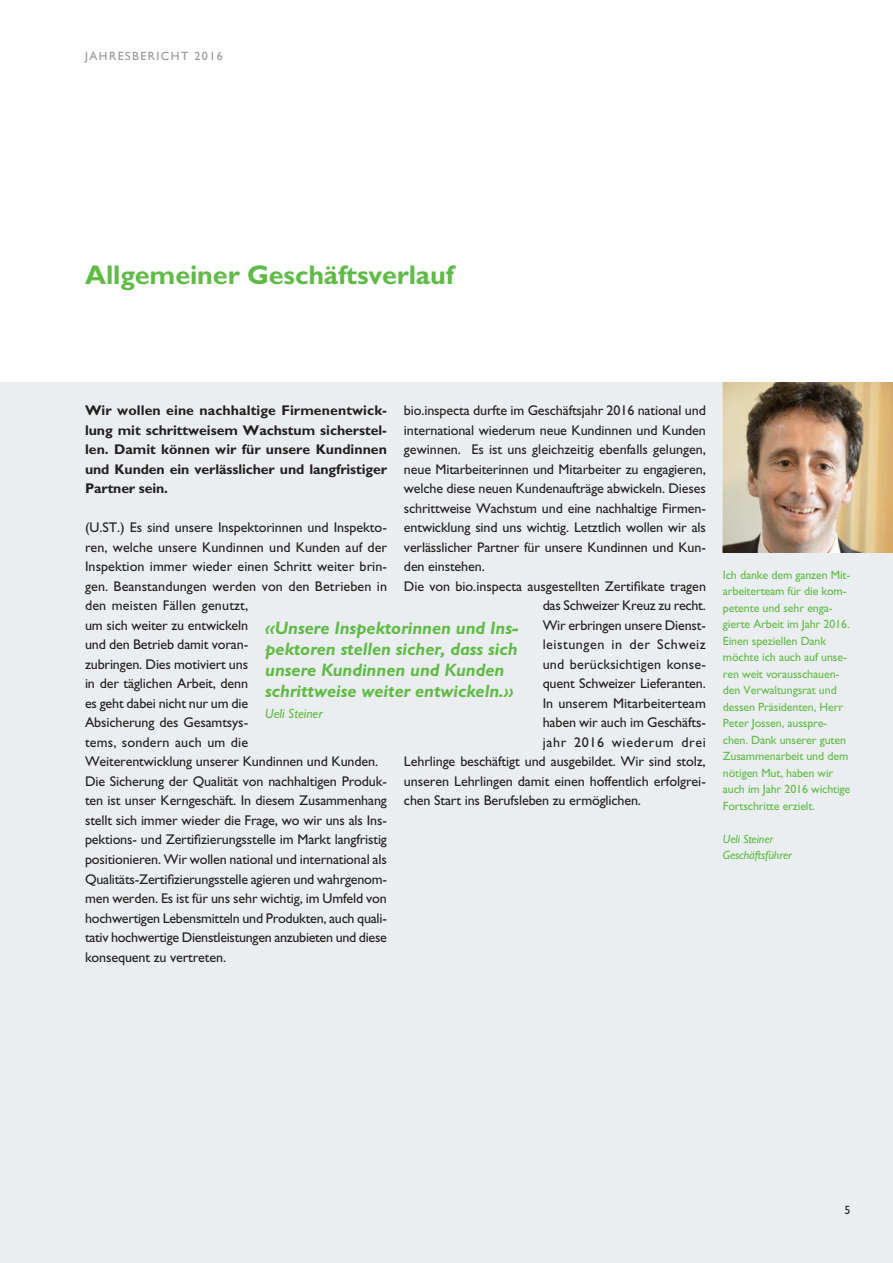
<style>
.page{position:relative;width:893px;height:1263px;background:#fff}
.page>*{position:absolute;margin:0;border:0;box-sizing:border-box;transform-origin:0 0}
.t1{font:700 27px "Gill Sans";letter-spacing:-.005em;color:#60bb46}
.t2{font:italic 700 18px/21px "Gill Sans";letter-spacing:-.005em;color:#60bb46}
.t3{font:14.1px/19.5px "Gill Sans";letter-spacing:-.01em;color:#231f20}
.t4{font:700 14.1px/19.5px "Gill Sans";letter-spacing:-.005em;color:#231f20;text-align:justify}
.t5{font:14.1px "Gill Sans";letter-spacing:.01em;color:#231f20}
.t6{font:14.1px "Gill Sans";letter-spacing:.035em;color:#231f20}
.t7{font:14.1px "Gill Sans";letter-spacing:.045em;color:#231f20}
.t8{font:italic 13.5px "Gill Sans";letter-spacing:-.005em;color:#60bb46}
.t9{font:12px/16.5px "Gill Sans";letter-spacing:-.01em;color:#60bb46}
.t10{font:italic 12px/16.5px "Gill Sans";letter-spacing:-.01em;color:#60bb46}
.t11{font:12px "Gill Sans";letter-spacing:.12em;color:#939598}
.t12{font:12px "Gill Sans";color:#231f20}
</style>
<div class="page">
<div style="left:0;top:383px;width:893px;height:880px;background:#ebeef0"></div>
<img style="left:723px;top:383px;width:170px;height:170px">
<p class="t11" style="left:85px;top:49px;width:14px">Jahresbericht</p>
<p class="t11" style="left:195px;top:49px;width:30px">2016</p>
<h1 class="t1" style="left:85px;top:259px;width:370px">Allgemeiner Geschäftsverlauf</h1>
<p class="t3" style="left:404px;top:401px;width:303px">bio.inspecta durfte im Geschäftsjahr 2016 national und</p>
<p class="t3" style="left:404px;top:420px;width:303px">international wiederum neue Kundinnen und Kunden</p>
<p class="t3" style="left:404px;top:440px;width:304px">gewinnen. Es ist uns gleichzeitig ebenfalls gelungen,</p>
<p class="t3" style="left:404px;top:459px;width:303px">neue Mitarbeiterinnen und Mitarbeiter zu engagieren,</p>
<p class="t3" style="left:404px;top:479px;width:303px">welche diese neuen Kundenaufträge abwickeln. Dieses</p>
<p class="t3" style="left:404px;top:498px;width:303px">schrittweise Wachstum und eine nachhaltige Firmen-</p>
<p class="t3" style="left:404px;top:518px;width:303px">entwicklung sind uns wichtig. Letztlich wollen wir als</p>
<p class="t3" style="left:404px;top:537px;width:303px">verlässlicher Partner für unsere Kundinnen und Kun-</p>
<p class="t3" style="left:404px;top:557px;width:82px">den einstehen.</p>
<p class="t3" style="left:404px;top:576px;width:304px">Die von bio.inspecta ausgestellten Zertifikate tragen</p>
<p class="t3" style="left:543px;top:596px;width:165px">das Schweizer Kreuz zu recht.</p>
<p class="t3" style="left:543px;top:615px;width:165px">Wir erbringen unsere Dienst-</p>
<p class="t6" style="left:543px;top:637px;width:165px">leistungen in der Schweiz</p>
<p class="t5" style="left:543px;top:656px;width:165px">und berücksichtigen konse-</p>
<p class="t3" style="left:543px;top:674px;width:165px">quent Schweizer Lieferanten.</p>
<p class="t3" style="left:543px;top:693px;width:165px">In unserem Mitarbeiterteam</p>
<p class="t3" style="left:543px;top:713px;width:165px">haben wir auch im Geschäfts-</p>
<p class="t7" style="left:543px;top:734px;width:165px">jahr 2016 wiederum drei</p>
<p class="t3" style="left:404px;top:752px;width:303px">Lehrlinge beschäftigt und ausgebildet. Wir sind stolz,</p>
<p class="t3" style="left:404px;top:771px;width:303px">unseren Lehrlingen damit einen hoffentlich erfolgrei-</p>
<p class="t3" style="left:404px;top:791px;width:239px">chen Start ins Berufsleben zu ermöglichen.</p>
<p class="t4" style="left:85px;top:401px;width:304px">Wir wollen eine nachhaltige Firmenentwick&shy;lung mit schrittweisem Wachstum sicherstel&shy;len. Damit können wir für unsere Kundinnen und Kunden ein verlässlicher und langfristiger Partner sein.</p>
<p class="t3" style="left:85px;top:518px;width:304px">(U.ST.) Es sind unsere Inspektorinnen und Inspekto&shy;ren, welche unsere Kundinnen und Kunden auf der Inspektion immer wieder einen Schritt weiter brin&shy;gen. Beanstandungen werden von den Betrieben in den meisten Fällen genutzt,<br>um sich weiter zu entwickeln<br>und den Betrieb damit voran-<br>zubringen. Dies motiviert uns<br>in der täglichen Arbeit, denn<br>es geht dabei nicht nur um die<br>Absicherung des Gesamtsys-<br>tems, sondern auch um die<br>Weiterentwicklung unserer Kundinnen und Kunden.<br>Die Sicherung der Qualität von nachhaltigen Produk&shy;ten ist unser Kerngeschäft. In diesem Zusammenhang stellt sich immer wieder die Frage, wo wir uns als Ins&shy;pektions- und Zertifizierungsstelle im Markt langfristig positionieren. Wir wollen national und international als Qualitäts-Zertifizierungsstelle agieren und wahrgenom&shy;men werden. Es ist für uns sehr wichtig, im Umfeld von hochwertigen Lebensmitteln und Produkten, auch quali&shy;tativ hochwertige Dienstleistungen anzubieten und diese konsequent zu vertreten.</p>
<p class="t2" style="left:265px;top:618px;width:255px">«Unsere Inspektorinnen und Ins&shy;pektoren stellen sicher, dass sich unsere Kundinnen und Kunden schrittweise weiter entwickeln.»</p>
<p class="t8" style="left:265px;top:706px;width:59px">Ueli Steiner</p>
<p class="t9" style="left:723px;top:567px;width:129px">Ich danke dem ganzen Mit&shy;arbeiterteam für die kom&shy;petente und sehr enga&shy;gierte Arbeit im Jahr 2016.<br>Einen speziellen Dank möchte ich auch auf unse&shy;ren weit vorausschauen&shy;den Verwaltungsrat und dessen Präsidenten, Herr<br>Peter Jossen, ausspre&shy;chen. Dank unserer guten<br>Zusammenarbeit und dem nötigen Mut, haben wir auch im Jahr 2016 wichtige<br>Fortschritte erzielt.</p>
<p class="t10" style="left:723px;top:831px;width:71px">Ueli Steiner<br>Geschäftsführer</p>
<p class="t12" style="left:844px;top:1203px;width:7px">5</p>
</div>
